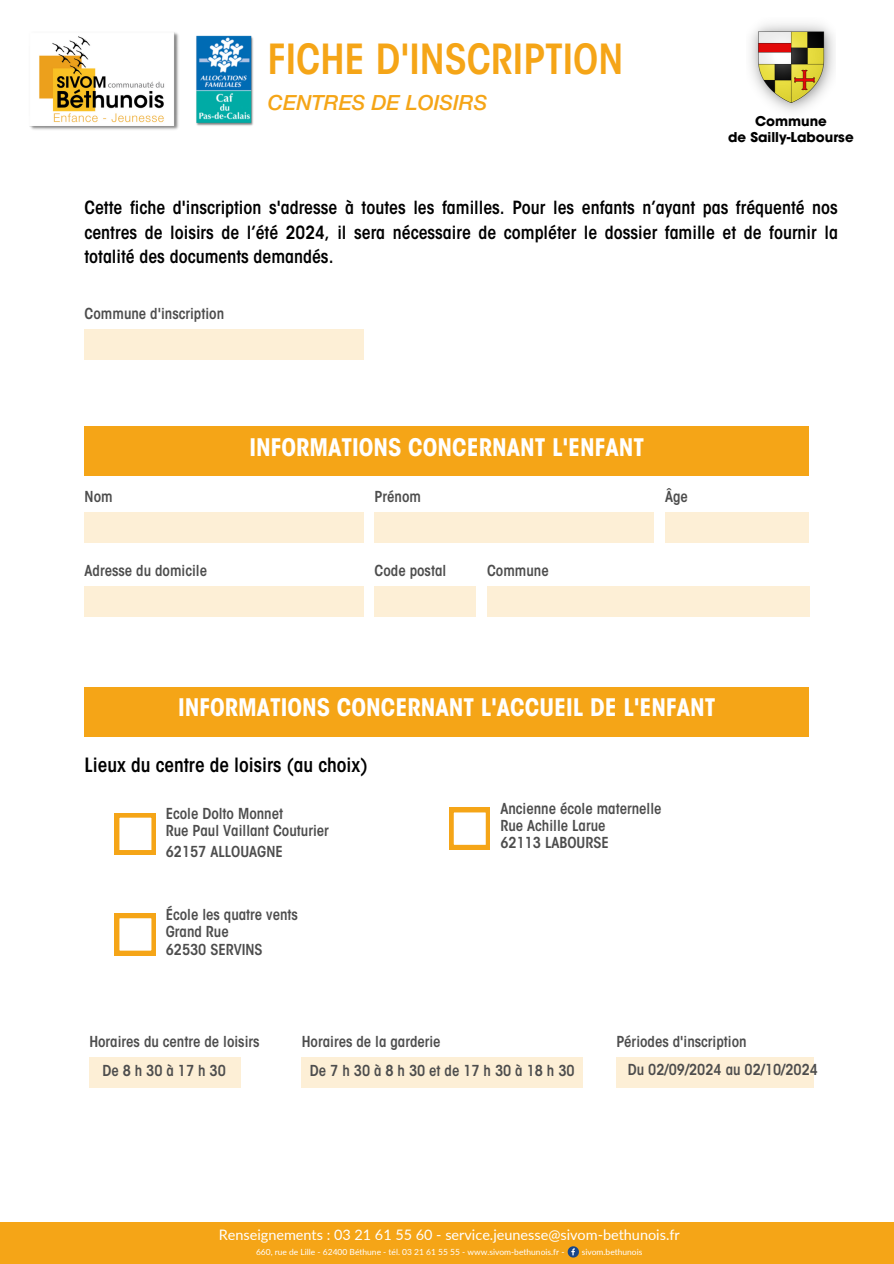
<style>
.page{position:relative;width:894px;height:1264px;background:#fff}
.page>*{position:absolute;margin:0;border:0;box-sizing:border-box;transform-origin:0 0}
.t1{font:600 condensed 41.1px "ITC Avant Garde Std";color:#f5a517}
.t2{font:700 condensed 24px "ITC Avant Garde Std";color:#fff}
.t3{font:italic 500 21px "Helvetica Neue Cyr";color:#f5a517}
.t4{font:600 condensed 19.5px "ITC Avant Garde Std";color:#000}
.t5{font:600 condensed 18px/24.8px "ITC Avant Garde Std";color:#000;text-align:justify}
.t6{font:600 condensed 15px "ITC Avant Garde Std";color:#4d4d4d}
.t7{font:600 condensed 15px "ITC Avant Garde Std";letter-spacing:.265em;color:#4d4d4d}
.t8{font:14.4px "Lato";color:#fff}
.t9{font:700 13.5px "ITC Avant Garde Std";color:#000}
.t10{font:8.4px "Lato";color:#fff}
</style>
<div class="page">
<img style="left:29px;top:32px;width:150px;height:98px">
<img style="left:196px;top:36px;width:57px;height:90px">
<div style="left:85px;top:687px;width:723px;height:49px;background:#f5a517"></div>
<div style="left:85px;top:329px;width:279px;height:31px;background:#fdefd6"></div>
<div style="left:0;top:1222px;width:893px;height:41px;background:#f5a517"></div>
<svg style="left:567px;top:1246px;width:11px;height:11px"></svg>
<div style="left:85px;top:426px;width:723px;height:49px;background:#f5a517"></div>
<div style="left:85px;top:512px;width:279px;height:31px;background:#fdefd6"></div>
<div style="left:374px;top:512px;width:279px;height:31px;background:#fdefd6"></div>
<div style="left:85px;top:586px;width:279px;height:31px;background:#fdefd6"></div>
<div style="left:665px;top:512px;width:143px;height:31px;background:#fdefd6"></div>
<div style="left:374px;top:586px;width:101px;height:31px;background:#fdefd6"></div>
<div style="left:487px;top:586px;width:321px;height:31px;background:#fdefd6"></div>
<div style="left:89px;top:1056px;width:152px;height:31px;background:#fdefd6"></div>
<div style="left:302px;top:1056px;width:281px;height:31px;background:#fdefd6"></div>
<div style="left:616px;top:1056px;width:197px;height:31px;background:#fdefd6"></div>
<div style="left:115px;top:913px;width:41px;height:42px;background:#f5a517"></div>
<svg style="left:119px;top:918px;width:33px;height:33px"></svg>
<div style="left:449px;top:808px;width:41px;height:41px;background:#f5a517"></div>
<svg style="left:453px;top:812px;width:33px;height:33px"></svg>
<div style="left:115px;top:813px;width:41px;height:41px;background:#f5a517"></div>
<svg style="left:119px;top:817px;width:33px;height:33px"></svg>
<img style="left:750px;top:23px;width:85px;height:89px">
<p class="t1" style="left:268px;top:44px;width:357px">FICHE D'INSCRIPTION</p>
<p class="t3" style="left:268px;top:95px;width:221px">CENTRES DE LOISIRS</p>
<p class="t9" style="left:754px;top:116px;width:73px">Commune</p>
<p class="t9" style="left:728px;top:132px;width:127px">de Sailly-Labourse</p>
<h2 class="t5" style="left:84px;top:197px;width:754px">Cette fiche d'inscription s'adresse à toutes les familles. Pour les enfants n’ayant pas fréquenté nos centres de loisirs de l’été 2024, il sera nécessaire de compléter le dossier famille et de fournir la totalité des documents demandés.</h2>
<h1 class="t6" style="left:85px;top:308px;width:141px">Commune d'inscription</h1>
<p class="t2" style="left:249px;top:438px;width:396px">INFORMATIONS CONCERNANT L'ENFANT</p>
<p class="t6" style="left:85px;top:491px;width:30px">Nom</p>
<h5 class="t6" style="left:374px;top:491px;width:48px">Prénom</h5>
<h2 class="t6" style="left:665px;top:491px;width:24px">Âge</h2>
<p class="t6" style="left:85px;top:565px;width:124px">Adresse du domicile</p>
<p class="t6" style="left:374px;top:565px;width:73px">Code postal</p>
<p class="t6" style="left:487px;top:565px;width:63px">Commune</p>
<p class="t2" style="left:178px;top:698px;width:539px">INFORMATIONS CONCERNANT L'ACCUEIL DE L'ENFANT</p>
<p class="t4" style="left:85px;top:757px;width:284px">Lieux du centre de loisirs (au choix)</p>
<p class="t6" style="left:166px;top:807px;width:119px">Ecole Dolto Monnet</p>
<p class="t6" style="left:166px;top:825px;width:165px">Rue Paul Vaillant Couturier</p>
<p class="t6" style="left:166px;top:845px;width:118px">62157 ALLOUAGNE</p>
<h6 class="t6" style="left:166px;top:909px;width:134px">École les quatre vents</h6>
<p class="t6" style="left:166px;top:926px;width:65px">Grand Rue</p>
<p class="t6" style="left:166px;top:943px;width:98px">62530 SERVINS</p>
<h6 class="t6" style="left:500px;top:802px;width:163px">Ancienne école maternelle</h6>
<p class="t6" style="left:500px;top:819px;width:107px">Rue Achille Larue</p>
<p class="t6" style="left:500px;top:837px;width:110px">62113 LABOURSE</p>
<h4 class="t6" style="left:89px;top:1035px;width:172px">Horaires du centre de loisirs</h4>
<p class="t7" style="left:102px;top:1065px;width:125px">De8h30à17h30</p>
<p class="t6" style="left:302px;top:1035px;width:140px">Horaires de la garderie</p>
<h6 class="t7" style="left:310px;top:1065px;width:266px">De7h30à8h30etde17h30à18h30</h6>
<p class="t6" style="left:616px;top:1035px;width:132px">Périodes d'inscription</p>
<p class="t6" style="left:627px;top:1063px;width:191px">Du 02/09/2024 au 02/10/2024</p>
<p class="t8" style="left:219px;top:1225px;width:462px">Renseignements : 03 21 61 55 60 - service.jeunesse@sivom-bethunois.fr</p>
<h3 class="t10" style="left:256px;top:1247px;width:310px">660, rue de Lille - 62400 Béthune - tél. 03 21 61 55 55 - www.sivom-bethunois.fr -</h3>
<h3 class="t10" style="left:581px;top:1247px;width:62px">sivom.bethunois</h3>
</div>
